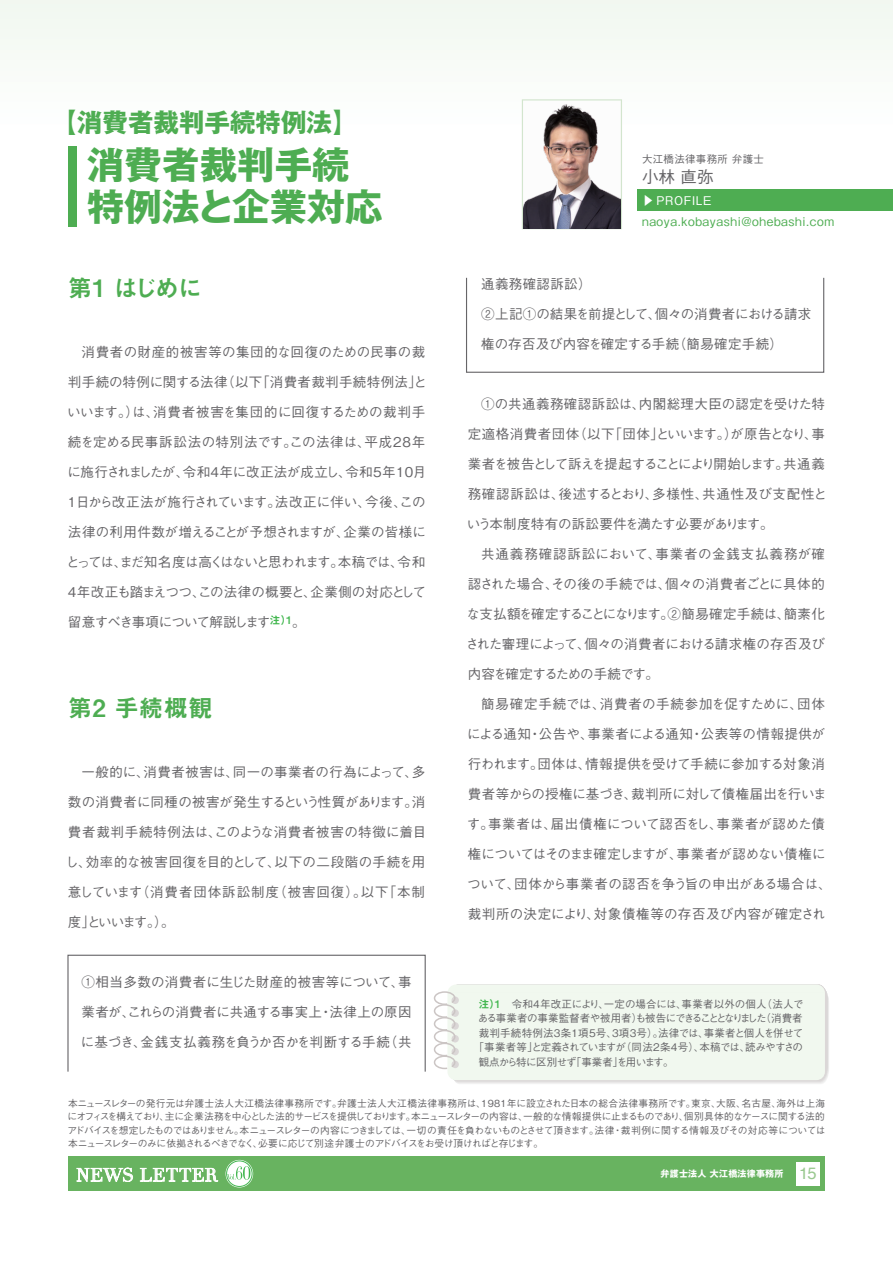
<style>
.page{position:relative;width:893px;height:1263px;background:#fff}
.page>*{position:absolute;margin:0;border:0;box-sizing:border-box;transform-origin:0 0}
.t1{font:700 37.5px/42px "Gothic MB101 Pro";color:#4ead52}
.t2{font:700 25.5px "Gothic MB101 Pro";color:#4ead52}
.t3{font:24px "Midashi Go Pro MB31";letter-spacing:.02em;color:#4ead52}
.t4{font:18px "Didot";letter-spacing:.03em;color:#fff}
.t5{font:500 16.5px "Gothic BBB Pro";color:#666568}
.t6{font:500 13.5px "Gothic BBB Pro";letter-spacing:.005em;color:#666568}
.t7{font:500 13.5px "Gothic BBB Pro";letter-spacing:.025em;color:#666568}
.t8{font:500 13.5px "Gothic BBB Pro";letter-spacing:-.025em;color:#666568}
.t9{font:500 13.5px "Gothic BBB Pro";letter-spacing:.05em;color:#666568}
.t10{font:500 13.5px "Gothic BBB Pro";letter-spacing:.03em;color:#666568}
.t11{font:500 13.5px "Gothic BBB Pro";letter-spacing:-.015em;color:#666568}
.t12{font:500 13.5px "Gothic BBB Pro";letter-spacing:-.055em;color:#666568}
.t13{font:500 13.5px "Gothic BBB Pro";letter-spacing:-.1em;color:#666568}
.t14{font:500 13.5px "Gothic BBB Pro";letter-spacing:.04em;color:#666568}
.t15{font:500 13.5px "Gothic BBB Pro";letter-spacing:-.09em;color:#666568}
.t16{font:500 13.5px "Gothic BBB Pro";letter-spacing:-.04em;color:#666568}
.t17{font:500 13.5px "Gothic BBB Pro";letter-spacing:.07em;color:#666568}
.t18{font:500 13.5px "Gothic BBB Pro";letter-spacing:-.02em;color:#666568}
.t19{font:500 13.5px "Gothic BBB Pro";letter-spacing:.035em;color:#666568}
.t20{font:500 13.5px "Gothic BBB Pro";letter-spacing:.06em;color:#666568}
.t21{font:500 13.5px "Gothic BBB Pro";letter-spacing:.065em;color:#666568}
.t22{font:500 13.5px "Gothic BBB Pro";letter-spacing:-.035em;color:#666568}
.t23{font:500 13.5px "Gothic BBB Pro";letter-spacing:-.07em;color:#666568}
.t24{font:500 12px "Gothic BBB Pro";letter-spacing:.05em;color:#4ead52}
.t25{font:500 12px "Gothic BBB Pro";letter-spacing:.05em;color:#fff}
.t26{font:500 10.5px "Gothic BBB Pro";letter-spacing:.02em;color:#666568}
.t27{font:500 10.5px "Gothic BBB Pro";letter-spacing:-.065em;color:#666568}
.t28{font:500 10.5px "Gothic BBB Pro";letter-spacing:-.04em;color:#666568}
.t29{font:500 10.5px "Gothic BBB Pro";letter-spacing:-.06em;color:#666568}
.t30{font:500 10.5px "Gothic BBB Pro";letter-spacing:.025em;color:#666568}
.t31{font:500 9.75px/13.5px "Gothic BBB Pro";letter-spacing:-.075em;color:#666568;text-align:justify}
.t32{font:700 9px "Gothic MB101 Pro";letter-spacing:.025em;color:#fff}
.s1{font-family:"Midashi Go Pro MB31";font-weight:400;color:#43b750}
.s2{font-family:"Helvetica";font-weight:400;font-size:16.5px;color:#99c88f}
</style>
<div class="page">
<svg style="left:522px;top:99px;width:100px;height:130px"></svg>
<img style="left:523px;top:101px;width:98px;height:127px">
<div style="left:638px;top:190px;width:255px;height:21px;background:#4ead52"></div>
<div style="left:68px;top:146px;width:9px;height:81px;background:#4ead52"></div>
<svg style="left:433px;top:984px;width:396px;height:100px"></svg>
<div style="left:67px;top:955px;width:359px;height:117px;border:1px solid #666568"></div>
<div style="left:466px;top:277px;width:358px;height:96px;border:1px solid #666568"></div>
<div style="left:68px;top:1157px;width:757px;height:34px;background:#68b360"></div>
<div style="left:796px;top:1162px;width:24px;height:23px;background:#fff"></div>
<svg style="left:77px;top:1168px;width:56px;height:13px"></svg>
<svg style="left:140px;top:1168px;width:78px;height:14px"></svg>
<svg style="left:226px;top:1160px;width:27px;height:27px"></svg>
<div style="left:226px;top:1161px;width:26px;height:25px;border:1px solid #43b750;border-radius:50%"></div>
<svg style="left:227px;top:1166px;width:23px;height:14px"></svg>
<h2 class="t2" style="left:51px;top:101px;width:308px">【消費者裁判手続特例法】</h2>
<h1 class="t1" style="left:87px;top:139px;width:297px">消費者裁判手続特例法と企業対応</h1>
<h3 class="t3" style="left:68px;top:269px;width:136px">第1 はじめに</h3>
<p class="t7" style="left:81px;top:341px;width:345px">消費者の財産的被害等の集団的な回復のための民事の裁</p>
<p class="t7" style="left:68px;top:371px;width:361px">判手続の特例に関する法律（以下「消費者裁判手続特例法」と</p>
<p class="t6" style="left:67px;top:401px;width:359px">いいます。）は、消費者被害を集団的に回復するための裁判手</p>
<p class="t10" style="left:68px;top:431px;width:359px">続を定める民事訴訟法の特別法です。この法律は、平成28年</p>
<p class="t6" style="left:67px;top:461px;width:360px">に施行されましたが、令和4年に改正法が成立し、令和5年10月</p>
<p class="t8" style="left:68px;top:491px;width:359px">1日から改正法が施行されています。法改正に伴い、今後、この</p>
<p class="t6" style="left:68px;top:521px;width:359px">法律の利用件数が増えることが予想されますが、企業の皆様に</p>
<p class="t13" style="left:66px;top:551px;width:361px">とっては、まだ知名度は高くはないと思われます。本稿では、令和</p>
<p class="t6" style="left:68px;top:581px;width:360px">4年改正も踏まえつつ、この法律の概要と、企業側の対応として</p>
<p class="t12" style="left:68px;top:611px;width:239px">留意すべき事項について解説します<sup>注）1</sup>。</p>
<h3 class="t3" style="left:68px;top:689px;width:146px">第2 手続概観</h3>
<p class="t6" style="left:81px;top:761px;width:345px">一般的に、消費者被害は、同一の事業者の行為によって、多</p>
<p class="t6" style="left:68px;top:791px;width:359px">数の消費者に同種の被害が発生するという性質があります。消</p>
<p class="t9" style="left:68px;top:821px;width:360px">費者裁判手続特例法は、このような消費者被害の特徴に着目</p>
<p class="t7" style="left:65px;top:851px;width:362px">し、効率的な被害回復を目的として、以下の二段階の手続を用</p>
<p class="t17" style="left:68px;top:881px;width:359px">意しています（消費者団体訴訟制度（被害回復）。以下「本制</p>
<p class="t6" style="left:68px;top:911px;width:108px">度」といいます。）。</p>
<p class="t7" style="left:81px;top:971px;width:332px">①相当多数の消費者に生じた財産的被害等について、事</p>
<p class="t6" style="left:81px;top:1001px;width:332px">業者が、これらの消費者に共通する事実上・法律上の原因</p>
<p class="t6" style="left:81px;top:1031px;width:332px">に基づき、金銭支払義務を負うか否かを判断する手続（共</p>
<p class="t30" style="left:642px;top:151px;width:123px">大江橋法律事務所 弁護士</p>
<p class="t5" style="left:642px;top:164px;width:73px">小林 直弥</p>
<p class="t25" style="left:642px;top:191px;width:71px">▶ PROFILE</p>
<p class="t24" style="left:642px;top:212px;width:194px">naoya.kobayashi@ohebashi.com</p>
<p class="t7" style="left:481px;top:273px;width:112px">通義務確認訴訟）</p>
<p class="t11" style="left:481px;top:303px;width:332px">②上記①の結果を前提として、個々の消費者における請求</p>
<p class="t6" style="left:481px;top:333px;width:303px">権の存否及び内容を確定する手続（簡易確定手続）</p>
<p class="t10" style="left:481px;top:393px;width:345px">①の共通義務確認訴訟は、内閣総理大臣の認定を受けた特</p>
<p class="t14" style="left:468px;top:423px;width:359px">定適格消費者団体（以下「団体」といいます。）が原告となり、事</p>
<p class="t15" style="left:468px;top:453px;width:359px">業者を被告として訴えを提起することにより開始します。共通義</p>
<p class="t9" style="left:468px;top:483px;width:361px">務確認訴訟は、後述するとおり、多様性、共通性及び支配性と</p>
<p class="t22" style="left:467px;top:513px;width:308px">いう本制度特有の訴訟要件を満たす必要があります。</p>
<p class="t21" style="left:481px;top:543px;width:345px">共通義務確認訴訟において、事業者の金銭支払義務が確</p>
<p class="t6" style="left:468px;top:573px;width:359px">認された場合、その後の手続では、個々の消費者ごとに具体的</p>
<p class="t16" style="left:467px;top:603px;width:360px">な支払額を確定することになります。②簡易確定手続は、簡素化</p>
<p class="t6" style="left:466px;top:633px;width:361px">された審理によって、個々の消費者における請求権の存否及び</p>
<p class="t23" style="left:468px;top:663px;width:193px">内容を確定するための手続です。</p>
<p class="t20" style="left:481px;top:693px;width:345px">簡易確定手続では、消費者の手続参加を促すために、団体</p>
<p class="t6" style="left:467px;top:723px;width:359px">による通知・公告や、事業者による通知・公表等の情報提供が</p>
<p class="t8" style="left:468px;top:753px;width:359px">行われます。団体は、情報提供を受けて手続に参加する対象消</p>
<p class="t11" style="left:468px;top:783px;width:360px">費者等からの授権に基づき、裁判所に対して債権届出を行いま</p>
<p class="t6" style="left:467px;top:813px;width:359px">す。事業者は、届出債権について認否をし、事業者が認めた債</p>
<p class="t12" style="left:468px;top:843px;width:359px">権についてはそのまま確定しますが、事業者が認めない債権に</p>
<p class="t18" style="left:467px;top:873px;width:366px">ついて、団体から事業者の認否を争う旨の申出がある場合は、</p>
<p class="t19" style="left:468px;top:903px;width:359px">裁判所の決定により、対象債権等の存否及び内容が確定され</p>
<p class="t26" style="left:479px;top:995px;width:326px"><span class="s1">注）1</span> 令和4年改正により、一定の場合には、事業者以外の個人（法人で</p>
<p class="t28" style="left:478px;top:1010px;width:326px">ある事業者の事業監督者や被用者）も被告にできることとなりました（消費者</p>
<p class="t26" style="left:479px;top:1024px;width:326px">裁判手続特例法3条1項5号、3項3号）。法律では、事業者と個人を併せて</p>
<p class="t27" style="left:473px;top:1039px;width:331px">「事業者等」と定義されていますが（同法2条4号）、本稿では、読みやすさの</p>
<p class="t29" style="left:479px;top:1053px;width:197px">観点から特に区別せず「事業者」を用います。</p>
<p class="t31" style="left:68px;top:1095px;width:759px">本ニュースレターの発行元は弁護士法人大江橋法律事務所です。弁護士法人大江橋法律事務所は、1981年に設立された日本の総合法律事務所です。東京、大阪、名古屋、海外は上海にオフィスを構えており、主に企業法務を中心とした法的サービスを提供しております。本ニュースレターの内容は、一般的な情報提供に止まるものであり、個別具体的なケースに関する法的アドバイスを想定したものではありません。本ニュースレターの内容につきましては、一切の責任を負わないものとさせて頂きます。法律・裁判例に関する情報及びその対応等については本ニュースレターのみに依拠されるべきでなく、必要に応じて別途弁護士のアドバイスをお受け頂ければと存じます。</p>
<h3 class="t4" style="left:77px;top:1164px;width:143px">NEWS LETTER</h3>
<p class="t32" style="left:661px;top:1166px;width:158px">弁護士法人 大江橋法律事務所 <span class="s2">15</span></p>
</div>
